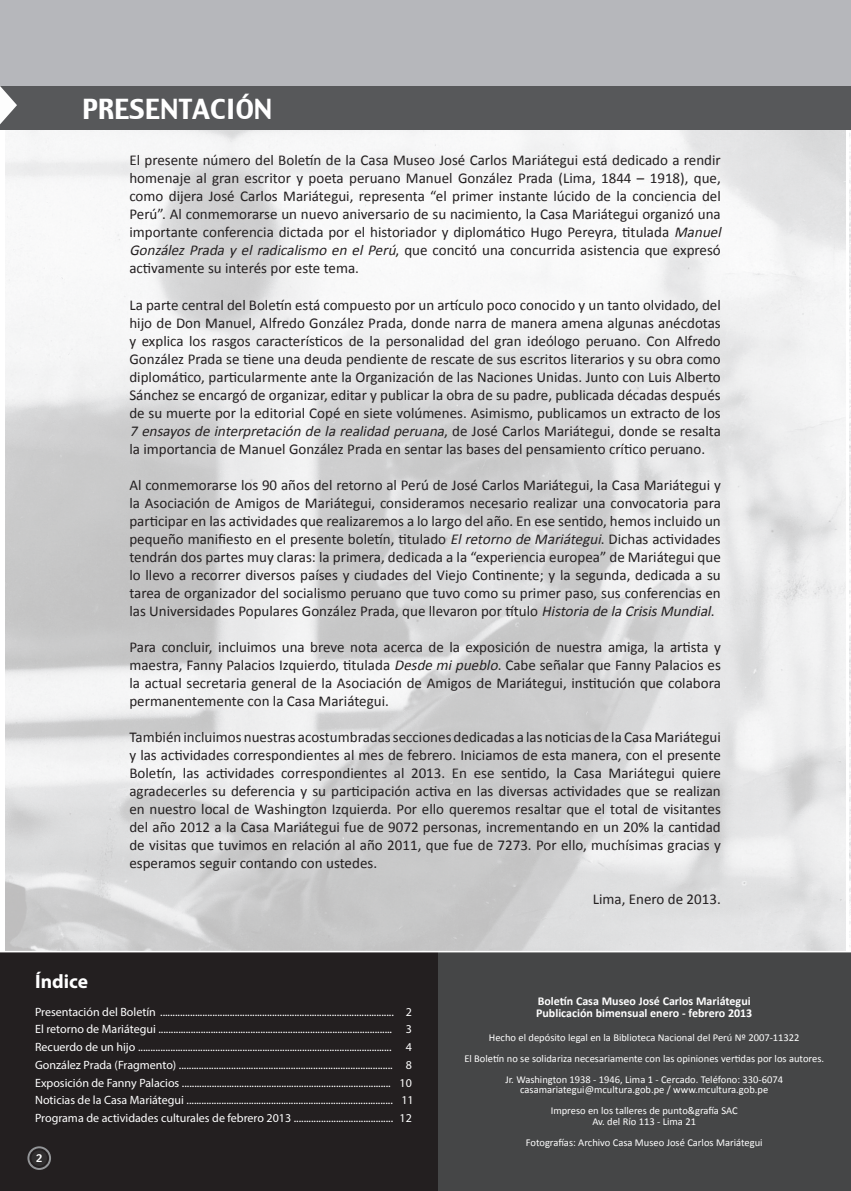
<style>
.page{position:relative;width:851px;height:1191px;background:#fff}
.page>*{position:absolute;margin:0;border:0;box-sizing:border-box;transform-origin:0 0}
.t1{font:27px "Charcoal";color:#fff}
.INDICE{font:700 19.5px "Myriad Pro";color:#fff}
.t2{font:15px/18px "Calibri";color:#231f20;text-align:justify}
.INDICE-2{font:12px "Myriad Pro";color:#fff}
.POSTON{font:700 12px/12px "Calibri";color:#fff}
.POSTON-2{font:10.5px "Calibri";color:#fff}
.t3{font:10.5px "Charcoal";color:#fff}
.s1{font-style:italic}
</style>
<div class="page">
<img style="left:849px;top:129px;width:1px;height:818px">
<img style="left:5px;top:129px;width:840px;height:822px">
<div style="left:0;top:952px;width:449px;height:239px;background:#231f20"></div>
<div style="left:438px;top:952px;width:412px;height:239px;background:#454647"></div>
<div style="left:0;top:85px;width:850px;height:44px;background:#57585a"></div>
<div style="left:0;top:0;width:850px;height:85px;background:#b6b7bb"></div>
<svg style="left:0;top:85px;width:17px;height:85px"></svg>
<svg style="left:27px;top:1146px;width:24px;height:24px"></svg>
<div style="left:31px;top:1150px;width:16px;height:15px;background:#312f30;border-radius:50%"></div>
<p class="t1" style="left:82px;top:92px;width:191px">PRESENTACIÓN</p>
<p class="t2" style="left:129px;top:151px;width:596px;text-align:left">El presente número del Boletín de la Casa Museo José Carlos Mariátegui está dedicado a rendir homenaje al gran escritor y poeta peruano Manuel González Prada (Lima, 1844 – 1918), que, como dijera José Carlos Mariátegui, representa “el primer instante lúcido de la conciencia del Perú”. Al conmemorarse un nuevo aniversario de su nacimiento, la Casa Mariátegui organizó una importante conferencia dictada por el historiador y diplomático Hugo Pereyra, titulada <span class="s1">Manuel González Prada y el radicalismo en el Perú</span>, que concitó una concurrida asistencia que expresó activamente su interés por este tema.</p>
<p class="t2" style="left:129px;top:295px;width:593px">La parte central del Boletín está compuesto por un artículo poco conocido y un tanto olvidado, del hijo de Don Manuel, Alfredo González Prada, donde narra de manera amena algunas anécdotas y explica los rasgos característicos de la personalidad del gran ideólogo peruano. Con Alfredo González Prada se tiene una deuda pendiente de rescate de sus escritos literarios y su obra como diplomático, particularmente ante la Organización de las Naciones Unidas. Junto con Luis Alberto Sánchez se encargó de organizar, editar y publicar la obra de su padre, publicada décadas después de su muerte por la editorial Copé en siete volúmenes. Asimismo, publicamos un extracto de los <span class="s1">7 ensayosde interpretación de la realidad peruana</span>, d e J o s é C a r l o s M a r i á t e g u i , d o n d e s e re s a l t a la importancia de Manuel González Prada en sentar las bases del pensamiento crítico peruano.</p>
<p class="t2" style="left:129px;top:475px;width:593px">Al conmemorarse los 90 años del retorno al Perú de José Carlos Mariátegui, la Casa Mariátegui y la Asociación de Amigos de Mariátegui, consideramos necesario realizar una convocatoria para participar en las actividades que realizaremos a lo largo del año. En ese sentido, hemos incluido un pequeño manifiesto en el presente boletín, titulado <span class="s1">Elretorno de Mariátegui</span>. Dichas actividades tendrán dos partes muy claras: la primera, dedicada a la “experiencia europea” de Mariátegui que lo llevo a recorrer diversos países y ciudades del Viejo Continente; y la segunda, dedicada a su tarea de organizador del socialismo peruano que tuvo como su primer paso, sus conferencias en las Universidades Populares González Prada, que llevaron por título <span class="s1">Historia de la CrisisMundial</span>.</p>
<p class="t2" style="left:129px;top:637px;width:593px">Para concluir, incluimos una breve nota acerca de la exposición de nuestra amiga, la artista y maestra, Fanny Palacios Izquierdo, titulada <span class="s1">Desde mipueblo</span>. Cabe señalar que Fanny Palacios es la actual secretaria general de la Asociación de Amigos de Mariátegui, institución que colabora permanentemente con la Casa Mariátegui.</p>
<p class="t2" style="left:129px;top:727px;width:593px">También incluimos nuestras acostumbradas secciones dedicadas a las noticias de la Casa Mariátegui y las actividades correspondientes al mes de febrero. Iniciamos de esta manera, con el presente Boletín, las actividades correspondientes al 2013. En ese sentido, la Casa Mariátegui quiere agradecerles su deferencia y su participación activa en las diversas actividades que se realizan en nuestro local de Washington Izquierda. Por ello queremos resaltar que el total de visitantes del año 2012 a la Casa Mariátegui fue de 9072 personas, incrementando en un 20% la cantidad de visitas que tuvimos en relación al año 2011, que fue de 7273. Por ello, muchísimas gracias y esperamos seguir contando con ustedes.</p>
<p class="t2" style="left:592px;top:889px;width:129px">Lima, Enero de 2013.</p>
<p class="INDICE" style="left:35px;top:968px;width:54px">Índice</p>
<p class="INDICE-2" style="left:35px;top:1004px;width:378px">Presentación del Boletín .............................................................................................. 2</p>
<p class="INDICE-2" style="left:35px;top:1022px;width:378px">El retorno de Mariátegui .............................................................................................. 3</p>
<p class="INDICE-2" style="left:35px;top:1039px;width:378px">Recuerdo de un hijo ...................................................................................................... 4</p>
<p class="INDICE-2" style="left:35px;top:1057px;width:378px">González Prada (Fragmento) ...................................................................................... 8</p>
<p class="INDICE-2" style="left:35px;top:1075px;width:378px">Exposición de Fanny Palacios .................................................................................... 10</p>
<p class="INDICE-2" style="left:35px;top:1093px;width:380px">Noticias de la Casa Mariátegui ................................................................................... 11</p>
<p class="INDICE-2" style="left:35px;top:1110px;width:378px">Programa de actividades culturales de febrero 2013 ........................................ 12</p>
<p class="t3" style="left:36px;top:1151px;width:8px">2</p>
<p class="POSTON" style="left:536px;top:994px;width:218px">Boletín Casa Museo José Carlos Mariátegui<br>Publicación bimensual enero - febrero 2013</p>
<p class="POSTON-2" style="left:489px;top:1030px;width:312px">Hecho el depósito legal en la Biblioteca Nacional del Perú Nº 2007-11322</p>
<p class="POSTON-2" style="left:464px;top:1051px;width:361px">El Boletín no se solidariza necesariamente con las opiniones vertidas por los autores.</p>
<p class="POSTON-2" style="left:505px;top:1072px;width:279px">Jr. Washington 1938 - 1946, Lima 1 - Cercado. Teléfono: 330-6074</p>
<p class="POSTON-2" style="left:520px;top:1083px;width:249px">casamariategui@mcultura.gob.pe / www.mcultura.gob.pe</p>
<p class="POSTON-2" style="left:550px;top:1104px;width:188px">Impreso en los talleres de punto&amp;grafía SAC</p>
<p class="POSTON-2" style="left:592px;top:1114px;width:105px">Av. del Río 113 - Lima 21</p>
<p class="POSTON-2" style="left:525px;top:1135px;width:238px">Fotografías: Archivo Casa Museo José Carlos Mariátegui</p>
</div>
